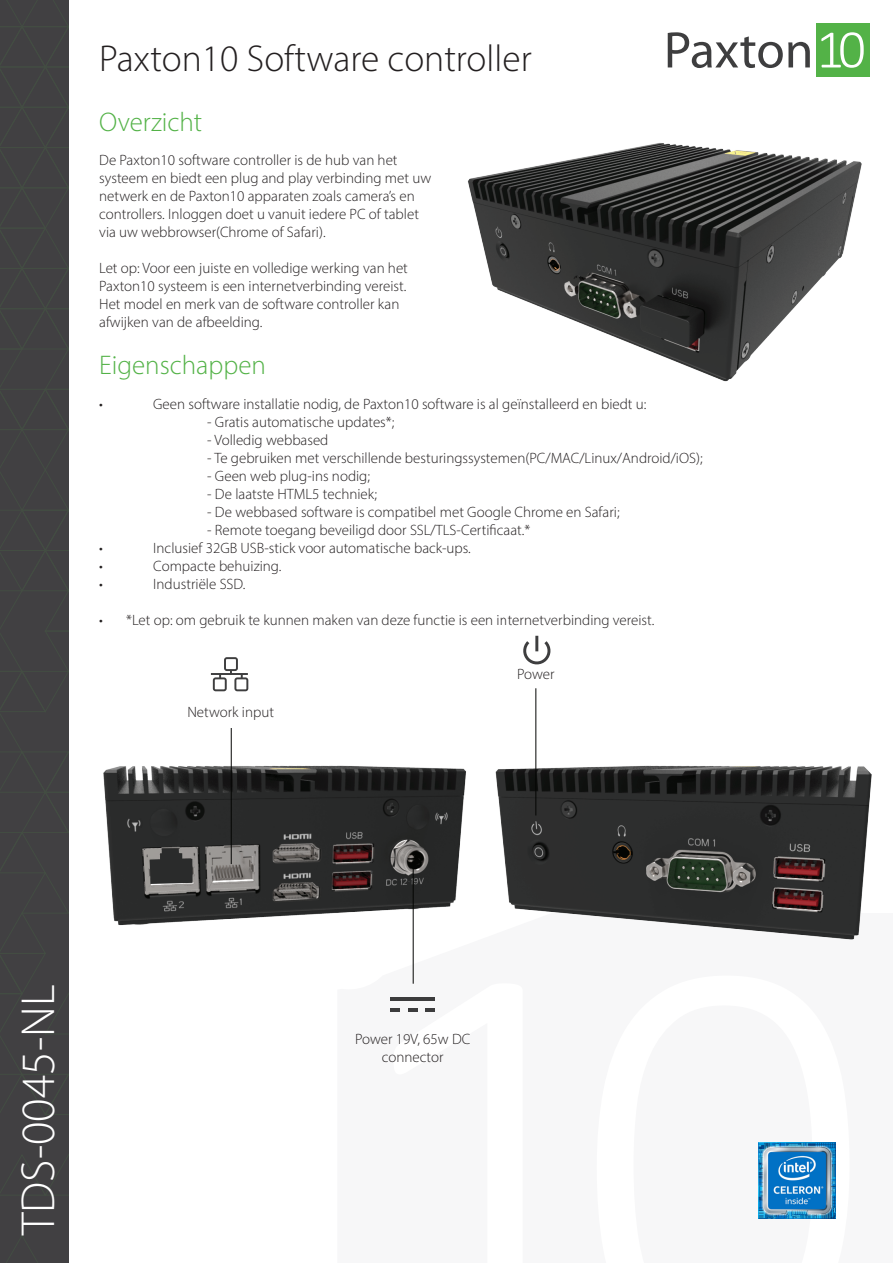
<style>
.page{position:relative;width:893px;height:1263px;background:#fff}
.page>*{position:absolute;margin:0;border:0;box-sizing:border-box;transform-origin:0 0}
.t1{font:300 48px "Myriad Pro";color:#fff}
.t2{font:300 37.5px "Myriad Pro";color:#231f20}
.t3{font:300 27px "Myriad Pro";color:#53b247}
.t4{font:300 15px/18px "Myriad Pro";color:#231f20}
</style>
<div class="page">
<div style="left:0;top:0;width:69px;height:1263px;background:#414042"></div>
<svg style="left:6px;top:1236px;width:32px;height:27px"></svg>
<svg style="left:0;top:0;width:69px;height:1196px"></svg>
<div style="left:816px;top:23px;width:53px;height:54px;background:#53b247"></div>
<svg style="left:821px;top:32px;width:43px;height:36px"></svg>
<svg style="left:668px;top:32px;width:142px;height:36px"></svg>
<img style="left:468px;top:143px;width:394px;height:239px">
<img style="left:103px;top:731px;width:363px;height:215px">
<hr style="left:413px;top:858px;width:1px;height:126px;background:#040503">
<hr style="left:231px;top:728px;width:1px;height:136px;background:#040503">
<img style="left:495px;top:738px;width:377px;height:202px">
<hr style="left:535px;top:688px;width:1px;height:127px;background:#040503">
<svg style="left:150px;top:848px;width:43px;height:36px;background:#414141"></svg>
<img style="left:759px;top:1142px;width:76px;height:77px">
<svg style="left:211px;top:657px;width:37px;height:34px"></svg>
<svg style="left:523px;top:638px;width:28px;height:27px"></svg>
<hr style="left:535px;top:636px;width:3px;height:15px;background:#3e3e3f">
<div style="left:370px;top:962px;width:85px;height:85px;background:#f7f7f8"></div>
<hr style="left:390px;top:997px;width:45px;height:4px;background:#3e3e3f">
<hr style="left:390px;top:1008px;width:10px;height:4px;background:#3e3e3f">
<hr style="left:408px;top:1008px;width:10px;height:4px;background:#3e3e3f">
<hr style="left:425px;top:1008px;width:10px;height:4px;background:#3e3e3f">
<p class="t2" style="left:99px;top:36px;width:434px">Paxton10 Software controller</p>
<p class="t3" style="left:99px;top:106px;width:105px">Overzicht</p>
<p class="t4" style="left:99px;top:151px;width:333px">De Paxton10 software controller is de hub van het systeem en biedt een plug and play verbinding met uw netwerk en de Paxton10 apparaten zoals camera’s en controllers. Inloggen doet u vanuit iedere PC of tablet via uw webbrowser(Chrome of Safari).</p>
<p class="t4" style="left:99px;top:259px;width:310px">Let op: Voor een juiste en volledige werking van het<br>Paxton10 systeem is een internetverbinding vereist.</p>
<p class="t4" style="left:99px;top:295px;width:302px">Het model en merk van de software controller kan afwijken van de afbeelding.</p>
<p class="t3" style="left:99px;top:349px;width:168px">Eigenschappen</p>
<p class="t4" style="left:99px;top:395px;width:5px">•</p>
<p class="t4" style="left:153px;top:395px;width:495px">Geen software installatie nodig, de Paxton10 software is al geïnstalleerd en biedt u:</p>
<p class="t4" style="left:207px;top:413px;width:189px">- Gratis automatische updates*;</p>
<p class="t4" style="left:207px;top:431px;width:123px">- Volledig webbased</p>
<p class="t4" style="left:207px;top:449px;width:497px">- Te gebruiken met verschillende besturingssystemen(PC/MAC/Linux/Android/iOS);</p>
<p class="t4" style="left:207px;top:467px;width:164px">- Geen web plug-ins nodig;</p>
<p class="t4" style="left:207px;top:485px;width:171px">- De laatste HTML5 techniek;</p>
<p class="t4" style="left:207px;top:503px;width:414px">- De webbased software is compatibel met Google Chrome en Safari;</p>
<p class="t4" style="left:207px;top:521px;width:325px">- Remote toegang beveiligd door SSL/TLS-Certificaat.*</p>
<p class="t4" style="left:99px;top:539px;width:5px">•</p>
<p class="t4" style="left:153px;top:539px;width:319px">Inclusief 32GB USB-stick voor automatische back-ups.</p>
<p class="t4" style="left:99px;top:557px;width:5px">•</p>
<p class="t4" style="left:153px;top:557px;width:130px">Compacte behuizing.</p>
<p class="t4" style="left:99px;top:575px;width:5px">•</p>
<p class="t4" style="left:153px;top:575px;width:94px">Industriële SSD.</p>
<p class="t4" style="left:99px;top:611px;width:557px">• *Let op: om gebruik te kunnen maken van deze functie is een internetverbinding vereist.</p>
<p class="t4" style="left:187px;top:703px;width:88px">Network input</p>
<p class="t4" style="left:517px;top:664px;width:39px">Power</p>
<p class="t1" style="left:9px;top:1235px;width:252px;rotate:-90deg">TDS-0045-NL</p>
<p class="t4" style="left:355px;top:1029px;width:117px">Power 19V, 65w DC</p>
<p class="t4" style="left:382px;top:1047px;width:63px">connector</p>
</div>
